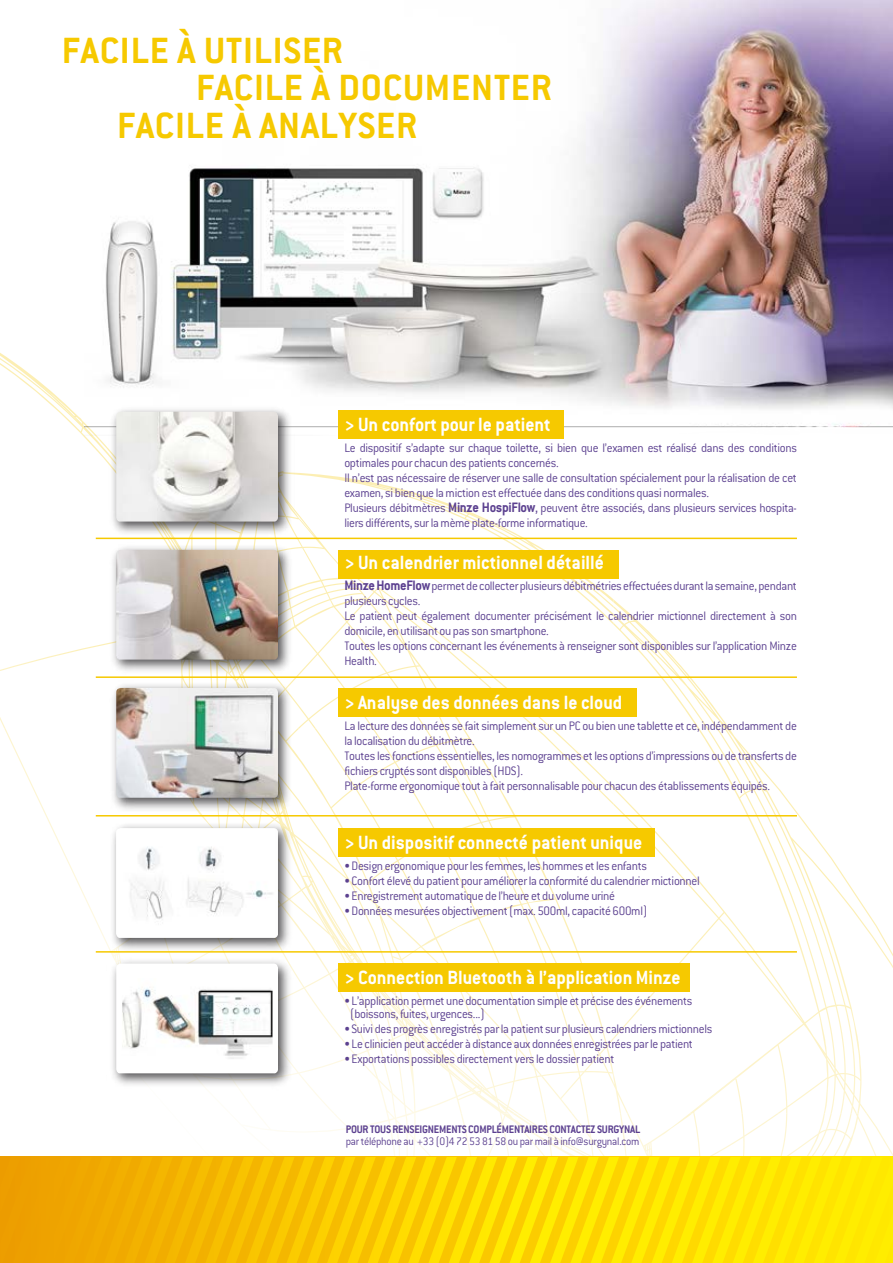
<style>
.page{position:relative;width:893px;height:1263px;background:#fff}
.page>*{position:absolute;margin:0;border:0;box-sizing:border-box;transform-origin:0 0}
.t1{font:700 40.05px "Conduit ITC";letter-spacing:.02em;color:#f6c900}
.t2{font:700 21px "Conduit ITC";color:#fff;scale:.95 1}
.t3{font:300 13.5px/15px "Conduit ITC";letter-spacing:-.025em;color:#5c4190;scale:.95 1}
.t4{font:300 12px "Conduit ITC";letter-spacing:-.02em;color:#5c4190;scale:.95 1}
.t5{font:700 12px "Conduit ITC";letter-spacing:-.02em;color:#5c4190;scale:.95 1}
.s1{font-weight:700;font-size:15px}
.s2{font-size:15px}
</style>
<div class="page">
<svg style="left:4px;top:629px;width:889px;height:527px"></svg>
<img style="left:106px;top:0;width:787px;height:629px">
<img style="left:79px;top:329px;width:244px;height:246px">
<img style="left:116px;top:412px;width:162px;height:110px">
<img style="left:58px;top:533px;width:262px;height:152px">
<img style="left:116px;top:550px;width:162px;height:110px">
<img style="left:74px;top:670px;width:263px;height:154px">
<img style="left:116px;top:688px;width:162px;height:110px">
<hr style="left:96px;top:538px;width:701px;height:1px;background:#f6c900">
<hr style="left:96px;top:676px;width:701px;height:2px;background:#f6c900">
<div style="left:338px;top:410px;width:226px;height:29px;background:#f6c900"></div>
<div style="left:338px;top:549px;width:280px;height:29px;background:#f6c900"></div>
<div style="left:338px;top:688px;width:298px;height:29px;background:#f6c900"></div>
<div style="left:338px;top:828px;width:316px;height:29px;background:#f6c900"></div>
<div style="left:338px;top:963px;width:352px;height:29px;background:#f6c900"></div>
<img style="left:107px;top:955px;width:188px;height:135px">
<svg style="left:116px;top:963px;width:162px;height:110px"></svg>
<img style="left:122px;top:978px;width:151px;height:81px">
<hr style="left:96px;top:815px;width:701px;height:1px;background:#f6c900">
<img style="left:85px;top:818px;width:211px;height:137px">
<svg style="left:116px;top:828px;width:162px;height:110px"></svg>
<img style="left:116px;top:830px;width:162px;height:104px">
<hr style="left:96px;top:951px;width:701px;height:1px;background:#f6c900">
<svg style="left:0;top:1157px;width:893px;height:106px;background:#f9cc00"></svg>
<h1 class="t1" style="left:62px;top:27px;width:283px">FACILE À UTILISER</h1>
<h1 class="t1" style="left:196px;top:64px;width:357px">FACILE À DOCUMENTER</h1>
<h1 class="t1" style="left:117px;top:102px;width:302px">FACILE À ANALYSER</h1>
<h2 class="t2" style="left:344px;top:412px;width:219px">&gt; Un confort pour le patient</h2>
<p class="t3" style="left:344px;top:440px;width:478px">Le dispositif s’adapte sur chaque toilette, si bien que l’examen est réalisé dans des conditions optimales pour chacun des patients concernés.<br>Il n’est pas nécessaire de réserver une salle de consultation spécialement pour la réalisation de cet examen, si bien que la miction est effectuée dans des conditions quasi normales.<br>Plusieurs débitmètres <span class="s1">Minze HospiFlow</span><span class="s2">,</span> peuvent être associés, dans plusieurs services hospita&shy;liers différents, sur la mème plate-forme informatique.</p>
<h2 class="t2" style="left:344px;top:551px;width:275px">&gt; Un calendrier mictionnel détaillé</h2>
<p class="t3" style="left:344px;top:579px;width:478px"><span class="s1">Minze HomeFlow</span> permet de collecter plusieurs débitmétries effectuées durant la semaine, pendant plusieurs cycles.<br>Le patient peut également documenter précisément le calendrier mictionnel directement à son domicile, en utilisant ou pas son smartphone.<br>Toutes les options concernant les événements à renseigner sont disponibles sur l’application Minze Health.</p>
<h2 class="t2" style="left:344px;top:690px;width:294px">&gt; Analyse des données dans le cloud</h2>
<p class="t3" style="left:344px;top:718px;width:478px">La lecture des données se fait simplement sur un PC ou bien une tablette et ce, indépendamment de la localisation du débitmètre.<br>Toutes les fonctions essentielles, les nomogrammes et les options d’impressions ou de transferts de fichiers cryptés sont disponibles (HDS).<br>Plate-forme ergonomique tout à fait personnalisable pour chacun des établissements équipés.</p>
<h2 class="t2" style="left:344px;top:830px;width:315px">&gt; Un dispositif connecté patient unique</h2>
<p class="t3" style="left:344px;top:858px;width:320px">• Design ergonomique pour les femmes, les hommes et les enfants</p>
<p class="t3" style="left:344px;top:873px;width:376px">• Confort élevé du patient pour améliorer la conformité du calendrier mictionnel</p>
<p class="t3" style="left:344px;top:888px;width:286px">• Enregistrement automatique de l’heure et du volume uriné</p>
<p class="t3" style="left:344px;top:903px;width:320px">• Données mesurées objectivement (max. 500ml, capacité 600ml)</p>
<h2 class="t2" style="left:344px;top:965px;width:356px">&gt; Connection Bluetooth à l’application Minze</h2>
<p class="t3" style="left:350px;top:993px;width:362px;line-height:13.5px;text-indent:-6px">• L’application permet une documentation simple et précise des événements (boissons, fuites, urgences...)</p>
<p class="t3" style="left:344px;top:1021px;width:389px">• Suivi des progrès enregistrés par la patient sur plusieurs calendriers mictionnels</p>
<p class="t3" style="left:344px;top:1036px;width:368px">• Le clinicien peut accéder à distance aux données enregistrées par le patient</p>
<p class="t3" style="left:344px;top:1051px;width:286px">• Exportations possibles directement vers le dossier patient</p>
<p class="t5" style="left:346px;top:1122px;width:311px">POUR TOUS RENSEIGNEMENTS COMPLÉMENTAIRES CONTACTEZ SURGYNAL</p>
<p class="t4" style="left:346px;top:1135px;width:311px">par téléphone au +33 (0)4 72 53 81 58 ou par mail à info@surgynal.com</p>
</div>
